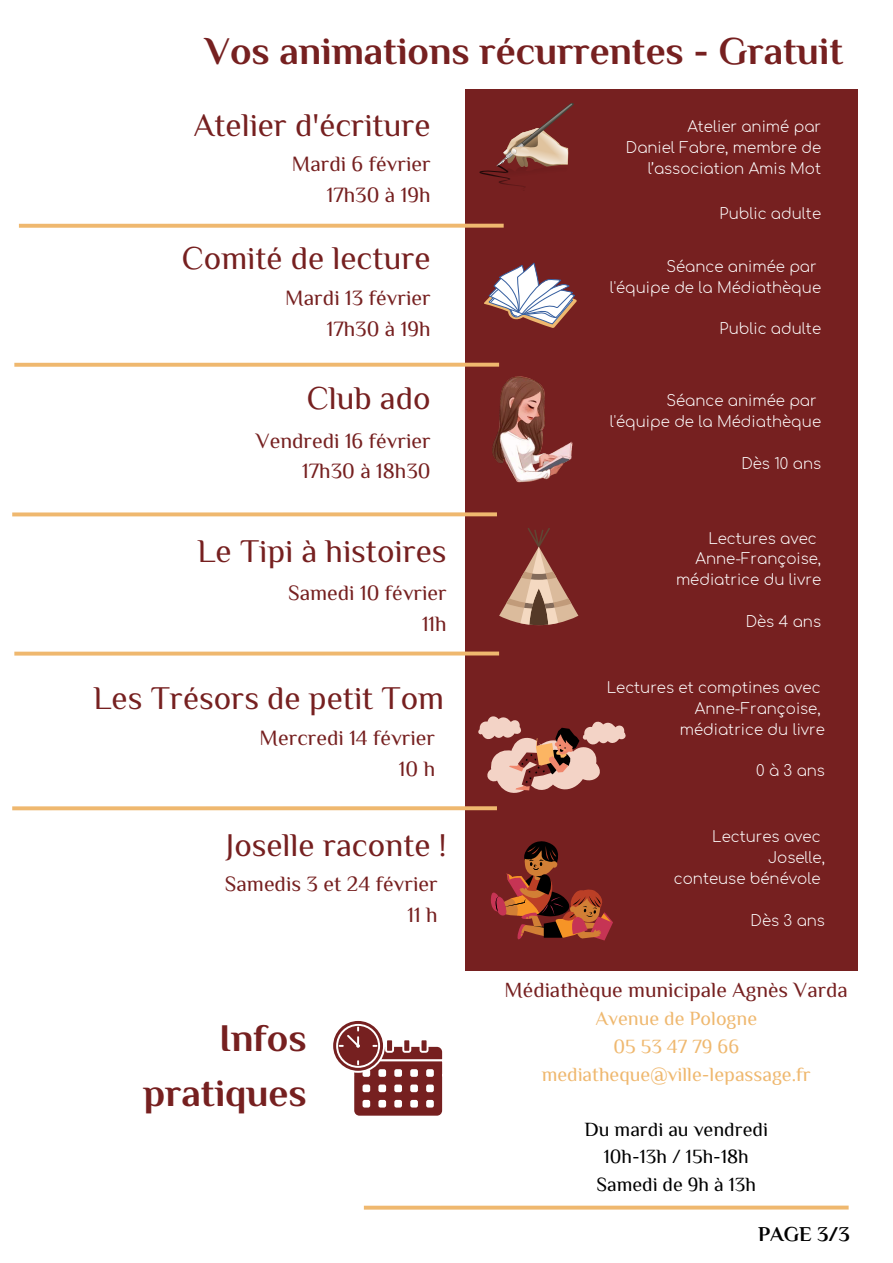
<style>
.page{position:relative;width:893px;height:1263px;background:#fff}
.page>*{position:absolute;margin:0;border:0;box-sizing:border-box;transform-origin:0 0}
.t1{font:700 39px/54.6px "Philosopher";color:#762020;text-align:right}
.t2{font:33px "Philosopher";color:#762020}
.t3{font:21.75px/30.4px "Philosopher";color:#762020;text-align:right}
.t4{font:21.52px "Philosopher";color:#762020}
.t5{font:700 21px "Philosopher";color:#000}
.t6{font:20.02px/27.6px "Philosopher";color:#efb86f;text-align:center}
.t7{font:20.02px/27.6px "Philosopher";color:#000;text-align:center}
.t8{font:300 15px "Comfortaa";color:#fff}
</style>
<div class="page">
<div style="left:465px;top:89px;width:393px;height:881px;background:#762020"></div>
<svg style="left:333px;top:1021px;width:110px;height:95px"></svg>
<div style="left:14px;top:651px;width:485px;height:5px;background:#efb86f"></div>
<svg style="left:364px;top:1205px;width:484px;height:4px;background:#f1c386"></svg>
<svg style="left:14px;top:363px;width:485px;height:4px;background:#efbc78"></svg>
<svg style="left:19px;top:224px;width:485px;height:4px;background:#efbb78"></svg>
<svg style="left:479px;top:103px;width:95px;height:85px"></svg>
<svg style="left:484px;top:263px;width:93px;height:65px"></svg>
<img style="left:492px;top:376px;width:80px;height:107px">
<svg style="left:478px;top:716px;width:148px;height:77px"></svg>
<svg style="left:12px;top:806px;width:485px;height:4px;background:#efbc79"></svg>
<svg style="left:491px;top:841px;width:122px;height:99px"></svg>
<svg style="left:12px;top:512px;width:485px;height:4px;background:#efbe7d"></svg>
<svg style="left:499px;top:528px;width:79px;height:97px"></svg>
<p class="t1" style="left:205px;top:28px;width:639px">Vos animations récurrentes - Gratuit</p>
<p class="t2" style="left:193px;top:114px;width:239px">Atelier d'écriture</p>
<h2 class="t3" style="left:292px;top:151px;width:140px">Mardi 6 février<br>17h30 à 19h</h2>
<p class="t2" style="left:182px;top:247px;width:250px">Comité de lecture</p>
<h4 class="t3" style="left:285px;top:285px;width:147px">Mardi 13 février<br>17h30 à 19h</h4>
<p class="t2" style="left:307px;top:387px;width:125px">Club ado</p>
<h2 class="t3" style="left:256px;top:427px;width:176px">Vendredi 16 février<br>17h30 à 18h30</h2>
<h4 class="t2" style="left:197px;top:540px;width:251px">Le Tipi à histoires</h4>
<p class="t3" style="left:288px;top:580px;width:160px">Samedi 10 février<br>11h</p>
<p class="t2" style="left:93px;top:687px;width:352px">Les Trésors de petit Tom</p>
<p class="t3" style="left:259px;top:725px;width:177px">Mercredi 14 février<br>10 h</p>
<h4 class="t2" style="left:226px;top:834px;width:222px">Joselle raconte !</h4>
<h2 class="t3" style="left:225px;top:871px;width:214px">Samedis 3 et 24 février<br>11 h</h2>
<p class="t1" style="left:143px;top:1014px;width:165px">Infos pratiques</p>
<p class="t8" style="left:687px;top:119px;width:135px">Atelier animé par</p>
<p class="t8" style="left:626px;top:140px;width:197px">Daniel Fabre, membre de</p>
<p class="t8" style="left:647px;top:160px;width:175px">l’association Amis Mot</p>
<p class="t8" style="left:719px;top:206px;width:103px">Public adulte</p>
<p class="t8" style="left:666px;top:259px;width:152px">Séance animée par</p>
<p class="t8" style="left:610px;top:279px;width:213px">l'équipe de la Médiathèque</p>
<p class="t8" style="left:719px;top:321px;width:103px">Public adulte</p>
<p class="t8" style="left:666px;top:393px;width:152px">Séance animée par</p>
<p class="t8" style="left:610px;top:414px;width:213px">l'équipe de la Médiathèque</p>
<p class="t8" style="left:741px;top:456px;width:81px">Dès 10 ans</p>
<h2 class="t8" style="left:708px;top:530px;width:110px">Lectures avec</h2>
<p class="t8" style="left:695px;top:551px;width:127px">Anne-Françoise,</p>
<p class="t8" style="left:676px;top:572px;width:147px">médiatrice du livre</p>
<p class="t8" style="left:746px;top:614px;width:77px">Dès 4 ans</p>
<p class="t8" style="left:607px;top:680px;width:215px">Lectures et comptines avec</p>
<p class="t8" style="left:695px;top:700px;width:127px">Anne-Françoise,</p>
<p class="t8" style="left:680px;top:721px;width:147px">médiatrice du livre</p>
<p class="t8" style="left:756px;top:763px;width:70px">0 à 3 ans</p>
<h4 class="t8" style="left:712px;top:829px;width:110px">Lectures avec</h4>
<h2 class="t8" style="left:768px;top:850px;width:58px">Joselle,</h2>
<h4 class="t8" style="left:674px;top:871px;width:148px">conteuse bénévole</h4>
<h2 class="t8" style="left:750px;top:912px;width:76px">Dès 3 ans</h2>
<h1 class="t4" style="left:504px;top:982px;width:345px">Médiathèque municipale Agnès Varda</h1>
<h1 class="t6" style="left:542px;top:1007px;width:271px">Avenue de Pologne<br>05 53 47 79 66 mediatheque@ville-lepassage.fr</h1>
<p class="t7" style="left:584px;top:1117px;width:185px">Du mardi au vendredi<br>10h-13h / 15h-18h<br>Samedi de 9h à 13h</p>
<p class="t5" style="left:758px;top:1226px;width:93px">PAGE 3/3</p>
</div>
